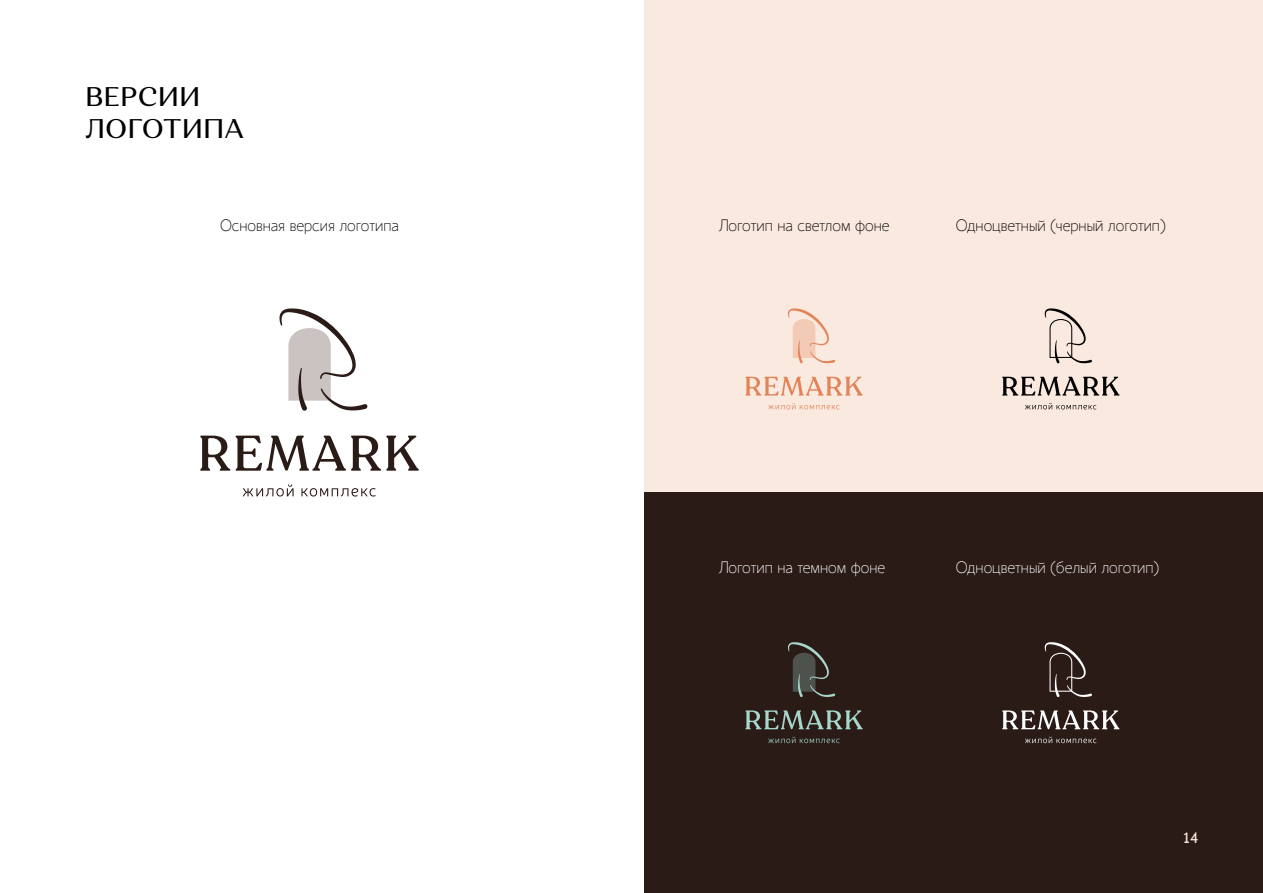
<style>
.page{position:relative;width:1263px;height:893px;background:#fff}
.page>*{position:absolute;margin:0;border:0;box-sizing:border-box;transform-origin:0 0}
.t1{font:500 27px/32.4px "Orchidea Pro";color:#000}
.t2{font:100 16.5px "Conqueror Sans";color:#000}
.t3{font:100 16.5px "Conqueror Sans";color:#fff}
.t4{font:15px "Conqueror Sans";color:#fae9de}
</style>
<div class="page">
<div style="left:644px;top:0;width:619px;height:492px;background:#fae9de"></div>
<svg style="left:279px;top:308px;width:89px;height:103px"></svg>
<svg style="left:243px;top:484px;width:51px;height:12px"></svg>
<svg style="left:301px;top:488px;width:75px;height:8px"></svg>
<svg style="left:200px;top:436px;width:30px;height:35px"></svg>
<svg style="left:236px;top:436px;width:183px;height:35px"></svg>
<svg style="left:788px;top:308px;width:47px;height:56px"></svg>
<svg style="left:768px;top:403px;width:71px;height:6px"></svg>
<svg style="left:745px;top:377px;width:118px;height:19px"></svg>
<svg style="left:1045px;top:308px;width:47px;height:56px"></svg>
<svg style="left:1025px;top:403px;width:71px;height:6px"></svg>
<svg style="left:1002px;top:377px;width:117px;height:19px"></svg>
<div style="left:644px;top:492px;width:619px;height:401px;background:#2a1b17"></div>
<svg style="left:788px;top:642px;width:47px;height:55px"></svg>
<svg style="left:768px;top:737px;width:71px;height:6px"></svg>
<svg style="left:745px;top:710px;width:118px;height:19px"></svg>
<svg style="left:1045px;top:642px;width:47px;height:55px"></svg>
<svg style="left:1025px;top:737px;width:71px;height:6px"></svg>
<svg style="left:1002px;top:710px;width:117px;height:19px"></svg>
<h1 class="t1" style="left:85px;top:80px;width:161px">ВЕРСИИ<br>ЛОГОТИПА</h1>
<p class="t2" style="left:220px;top:216px;width:180px">Основная версия логотипа</p>
<p class="t2" style="left:719px;top:216px;width:172px">Логотип на светлом фоне</p>
<p class="t2" style="left:956px;top:216px;width:212px">Одноцветный (черный логотип)</p>
<p class="t3" style="left:719px;top:558px;width:168px">Логотип на темном фоне</p>
<p class="t3" style="left:956px;top:558px;width:205px">Одноцветный (белый логотип)</p>
<p class="t4" style="left:1183px;top:829px;width:16px">14</p>
</div>
